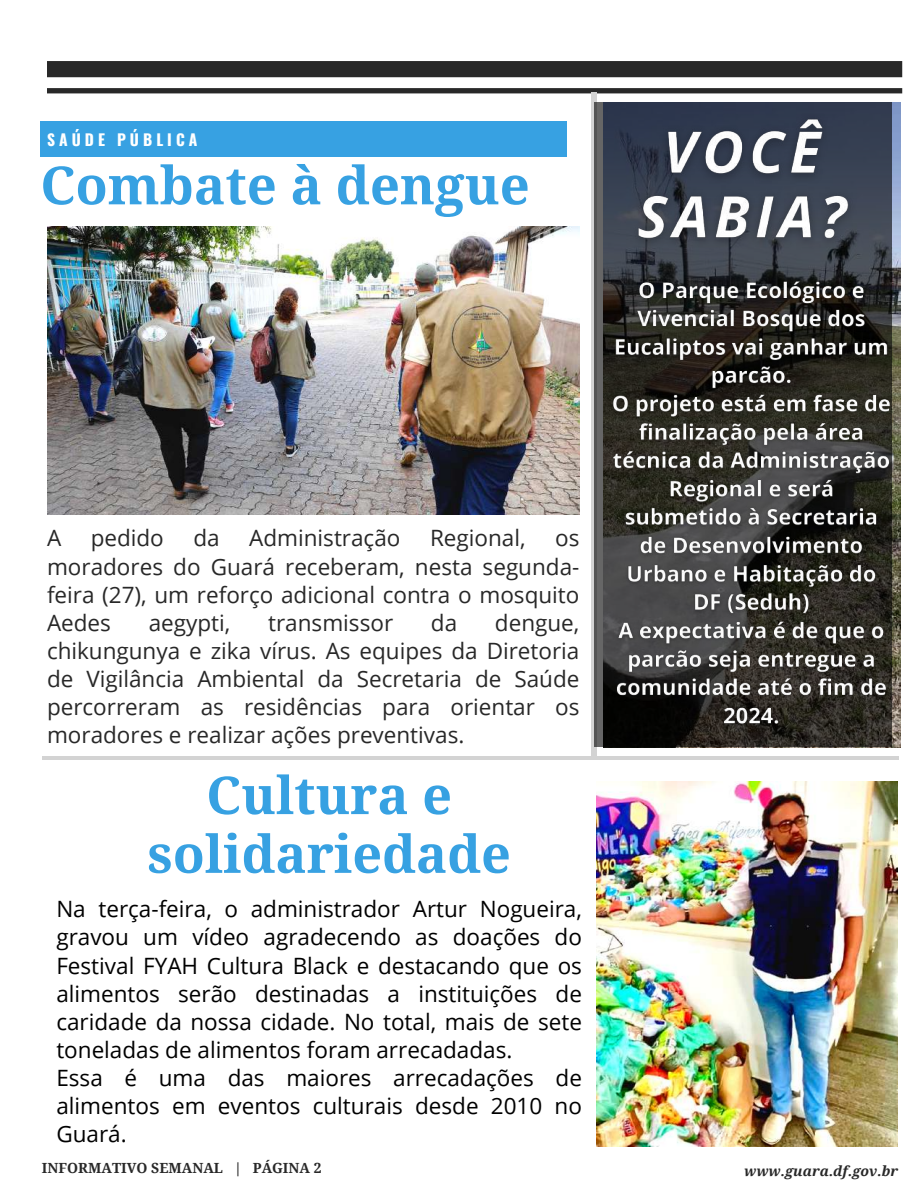
<style>
.page{position:relative;width:918px;height:1188px;background:#fff}
.page>*{position:absolute;margin:0;border:0;box-sizing:border-box;transform-origin:0 0}
.t1{font:700 52.65px "Droid Serif";color:#37a1e2}
.t2{font:700 52.2px/58.8px "Droid Serif";color:#37a1e2;text-align:center}
.t3{font:22.5px/28.2px "Open Sans";color:#000}
.t4{font:22.5px/28.2px "Open Sans";color:#282828;text-align:justify}
.t5{font:700 15.6px "Oswald";letter-spacing:.26em;color:#fff}
.t6{font:700 13.95px "Droid Serif";color:#282828}
.t7{font:italic 700 13.95px "Droid Serif";color:#282828}
</style>
<div class="page">
<svg style="left:47px;top:61px;width:855px;height:32px"></svg>
<hr style="left:3px;top:756px;width:915px;height:4px;background:#d3d3d3">
<div style="left:591px;top:92px;width:5px;height:668px;background:#d3d3d3"></div>
<div style="left:40px;top:121px;width:527px;height:36px;background:#37a1e2"></div>
<div style="left:900px;top:514px;width:18px;height:489px;background:#fff"></div>
<div style="left:0;top:580px;width:42px;height:488px;background:#fff"></div>
<img style="left:596px;top:781px;width:302px;height:366px">
<img style="left:47px;top:227px;width:532px;height:288px">
<svg style="left:594px;top:103px;width:297px;height:644px;background:#3d4046"></svg>
<img style="left:623px;top:105px;width:242px;height:150px">
<img style="left:607px;top:275px;width:290px;height:455px">
<p class="t5" style="left:47px;top:127px;width:152px">SAÚDE PÚBLICA</p>
<h1 class="t1" style="left:40px;top:155px;width:491px">Combate à dengue</h1>
<p class="t4" style="left:47px;top:524px;width:16px">A</p>
<p class="t4" style="left:91px;top:524px;width:75px">pedido</p>
<p class="t4" style="left:193px;top:524px;width:28px">da</p>
<p class="t4" style="left:249px;top:524px;width:153px">Administração</p>
<p class="t4" style="left:430px;top:524px;width:97px">Regional,</p>
<p class="t4" style="left:47px;top:524px;width:534px;text-indent:508px">os moradores do Guará receberam, nesta segunda&shy;feira (27), um reforço adicional contra o mosquito Aedes</p>
<p class="t4" style="left:47px;top:608px;width:534px;text-indent:448px">dengue, chikungunya e zika vírus. As equipes da Diretoria de Vigilância Ambiental da Secretaria de Saúde percorreram as residências para orientar os moradores e realizar ações preventivas.</p>
<p class="t4" style="left:149px;top:608px;width:83px">aegypti,</p>
<p class="t4" style="left:268px;top:608px;width:126px">transmissor</p>
<p class="t4" style="left:431px;top:608px;width:28px">da</p>
<h2 class="t2" style="left:147px;top:767px;width:365px">Cultura e solidariedade</h2>
<p class="t3" style="left:56px;top:894px;width:527px">Na terça-feira, o administrador Artur Nogueira, gravou um vídeo agradecendo as doações do Festival FYAH Cultura Black e destacando que os alimentos serão destinadas a instituições de caridade da nossa cidade. No total, mais de sete toneladas de alimentos foram arrecadadas.<br>Essa é uma das maiores arrecadações de alimentos em eventos culturais desde 2010 no Guará.</p>
<p class="t6" style="left:42px;top:1160px;width:281px">INFORMATIVO SEMANAL | PÁGINA 2</p>
<p class="t7" style="left:744px;top:1163px;width:155px">www.guara.df.gov.br</p>
</div>
